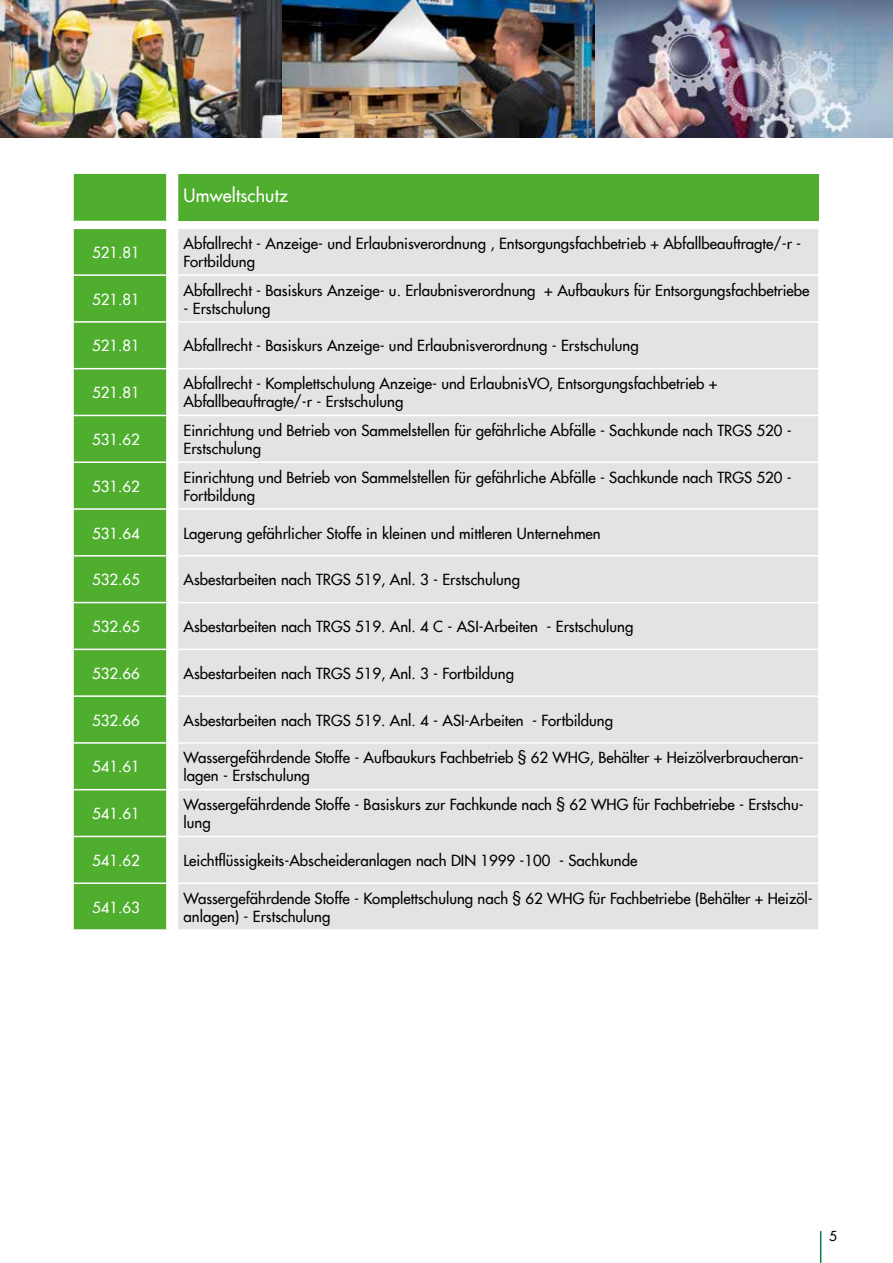
<style>
.page{position:relative;width:893px;height:1263px;background:#fff}
.page>*{position:absolute;margin:0;border:0;box-sizing:border-box;transform-origin:0 0}
.t1{font:500 18px "Futura Com";letter-spacing:.01em;color:#fff}
.t2{font:500 15px/18px "Futura Com";color:#000}
.t3{font:500 15px "Futura Com";color:#fff}
.t4{font:500 13.5px "Futura Com";color:#000}
</style>
<div class="page">
<hr style="left:820px;top:1231px;width:1px;height:32px;background:#008142">
<div style="left:74px;top:174px;width:92px;height:755px;background:#50ae2f"></div>
<div style="left:178px;top:174px;width:641px;height:47px;background:#50ae2f"></div>
<div style="left:178px;top:229px;width:640px;height:700px;background:#e3e3e3"></div>
<hr style="left:72px;top:274px;width:95px;height:2px;background:#fff">
<hr style="left:178px;top:274px;width:642px;height:2px;background:#fff">
<hr style="left:72px;top:321px;width:95px;height:2px;background:#fff">
<hr style="left:178px;top:321px;width:642px;height:2px;background:#fff">
<hr style="left:72px;top:368px;width:95px;height:1px;background:#fff">
<hr style="left:178px;top:368px;width:642px;height:1px;background:#fff">
<hr style="left:72px;top:415px;width:95px;height:1px;background:#fff">
<hr style="left:178px;top:415px;width:642px;height:1px;background:#fff">
<hr style="left:72px;top:461px;width:95px;height:2px;background:#fff">
<hr style="left:178px;top:461px;width:642px;height:2px;background:#fff">
<hr style="left:72px;top:508px;width:95px;height:2px;background:#fff">
<hr style="left:178px;top:508px;width:642px;height:2px;background:#fff">
<hr style="left:72px;top:555px;width:95px;height:1px;background:#fff">
<hr style="left:178px;top:555px;width:642px;height:1px;background:#fff">
<hr style="left:72px;top:602px;width:95px;height:1px;background:#fff">
<hr style="left:178px;top:602px;width:642px;height:1px;background:#fff">
<hr style="left:72px;top:649px;width:95px;height:1px;background:#fff">
<hr style="left:178px;top:649px;width:642px;height:1px;background:#fff">
<hr style="left:72px;top:695px;width:95px;height:2px;background:#fff">
<hr style="left:178px;top:695px;width:642px;height:2px;background:#fff">
<hr style="left:72px;top:742px;width:95px;height:2px;background:#fff">
<hr style="left:178px;top:742px;width:642px;height:2px;background:#fff">
<hr style="left:72px;top:789px;width:95px;height:1px;background:#fff">
<hr style="left:178px;top:789px;width:642px;height:1px;background:#fff">
<hr style="left:72px;top:836px;width:95px;height:1px;background:#fff">
<hr style="left:178px;top:836px;width:642px;height:1px;background:#fff">
<hr style="left:72px;top:882px;width:95px;height:2px;background:#fff">
<hr style="left:178px;top:882px;width:642px;height:2px;background:#fff">
<hr style="left:72px;top:228px;width:95px;height:1px;background:#fff">
<img style="left:0;top:0;width:283px;height:137px">
<img style="left:283px;top:0;width:312px;height:137px">
<img style="left:595px;top:0;width:298px;height:137px">
<p class="t1" style="left:184px;top:182px;width:106px">Umweltschutz</p>
<p class="t3" style="left:92px;top:241px;width:49px">521.81</p>
<p class="t2" style="left:184px;top:234px;width:619px">Abfallrecht - Anzeige- und Erlaubnisverordnung , Entsorgungsfachbetrieb + Abfallbeauftragte/-r -<br>Fortbildung</p>
<p class="t3" style="left:92px;top:288px;width:49px">521.81</p>
<p class="t2" style="left:184px;top:280px;width:627px">Abfallrecht - Basiskurs Anzeige- u. Erlaubnisverordnung + Aufbaukurs für Entsorgungsfachbetriebe</p>
<p class="t2" style="left:184px;top:298px;width:88px">- Erstschulung</p>
<p class="t3" style="left:92px;top:335px;width:49px">521.81</p>
<p class="t2" style="left:184px;top:336px;width:457px">Abfallrecht - Basiskurs Anzeige- und Erlaubnisverordnung - Erstschulung</p>
<p class="t3" style="left:92px;top:382px;width:49px">521.81</p>
<p class="t2" style="left:184px;top:374px;width:536px">Abfallrecht - Komplettschulung Anzeige- und ErlaubnisVO, Entsorgungsfachbetrieb +<br>Abfallbeauftragte/-r - Erstschulung</p>
<p class="t3" style="left:92px;top:428px;width:49px">531.62</p>
<p class="t2" style="left:184px;top:421px;width:610px">Einrichtung und Betrieb von Sammelstellen für gefährliche Abfälle - Sachkunde nach TRGS 520 -<br>Erstschulung</p>
<p class="t3" style="left:92px;top:475px;width:49px">531.62</p>
<p class="t2" style="left:184px;top:467px;width:610px">Einrichtung und Betrieb von Sammelstellen für gefährliche Abfälle - Sachkunde nach TRGS 520 -<br>Fortbildung</p>
<p class="t3" style="left:92px;top:522px;width:49px">531.64</p>
<p class="t2" style="left:184px;top:523px;width:419px">Lagerung gefährlicher Stoffe in kleinen und mittleren Unternehmen</p>
<p class="t3" style="left:92px;top:569px;width:49px">532.65</p>
<p class="t2" style="left:184px;top:570px;width:338px">Asbestarbeiten nach TRGS 519, Anl. 3 - Erstschulung</p>
<p class="t3" style="left:92px;top:615px;width:49px">532.65</p>
<p class="t2" style="left:184px;top:617px;width:451px">Asbestarbeiten nach TRGS 519. Anl. 4 C - ASI-Arbeiten - Erstschulung</p>
<p class="t3" style="left:92px;top:662px;width:49px">532.66</p>
<p class="t2" style="left:184px;top:664px;width:332px">Asbestarbeiten nach TRGS 519, Anl. 3 - Fortbildung</p>
<p class="t3" style="left:92px;top:709px;width:49px">532.66</p>
<p class="t2" style="left:184px;top:710px;width:431px">Asbestarbeiten nach TRGS 519. Anl. 4 - ASI-Arbeiten - Fortbildung</p>
<p class="t3" style="left:92px;top:756px;width:49px">541.61</p>
<p class="t2" style="left:184px;top:748px;width:622px">Wassergefährdende Stoffe - Aufbaukurs Fachbetrieb § 62 WHG, Behälter + Heizölverbraucheran&shy;lagen - Erstschulung</p>
<p class="t3" style="left:92px;top:802px;width:49px">541.61</p>
<p class="t2" style="left:184px;top:795px;width:622px">Wassergefährdende Stoffe - Basiskurs zur Fachkunde nach § 62 WHG für Fachbetriebe - Erstschu&shy;lung</p>
<p class="t3" style="left:92px;top:849px;width:49px">541.62</p>
<p class="t2" style="left:184px;top:851px;width:455px">Leichtflüssigkeits-Abscheideranlagen nach DIN 1999 -100 - Sachkunde</p>
<p class="t3" style="left:92px;top:896px;width:49px">541.63</p>
<p class="t2" style="left:184px;top:888px;width:631px">Wassergefährdende Stoffe - Komplettschulung nach § 62 WHG für Fachbetriebe (Behälter + Heizöl&shy;anlagen) - Erstschulung</p>
<p class="t4" style="left:829px;top:1226px;width:9px">5</p>
</div>
